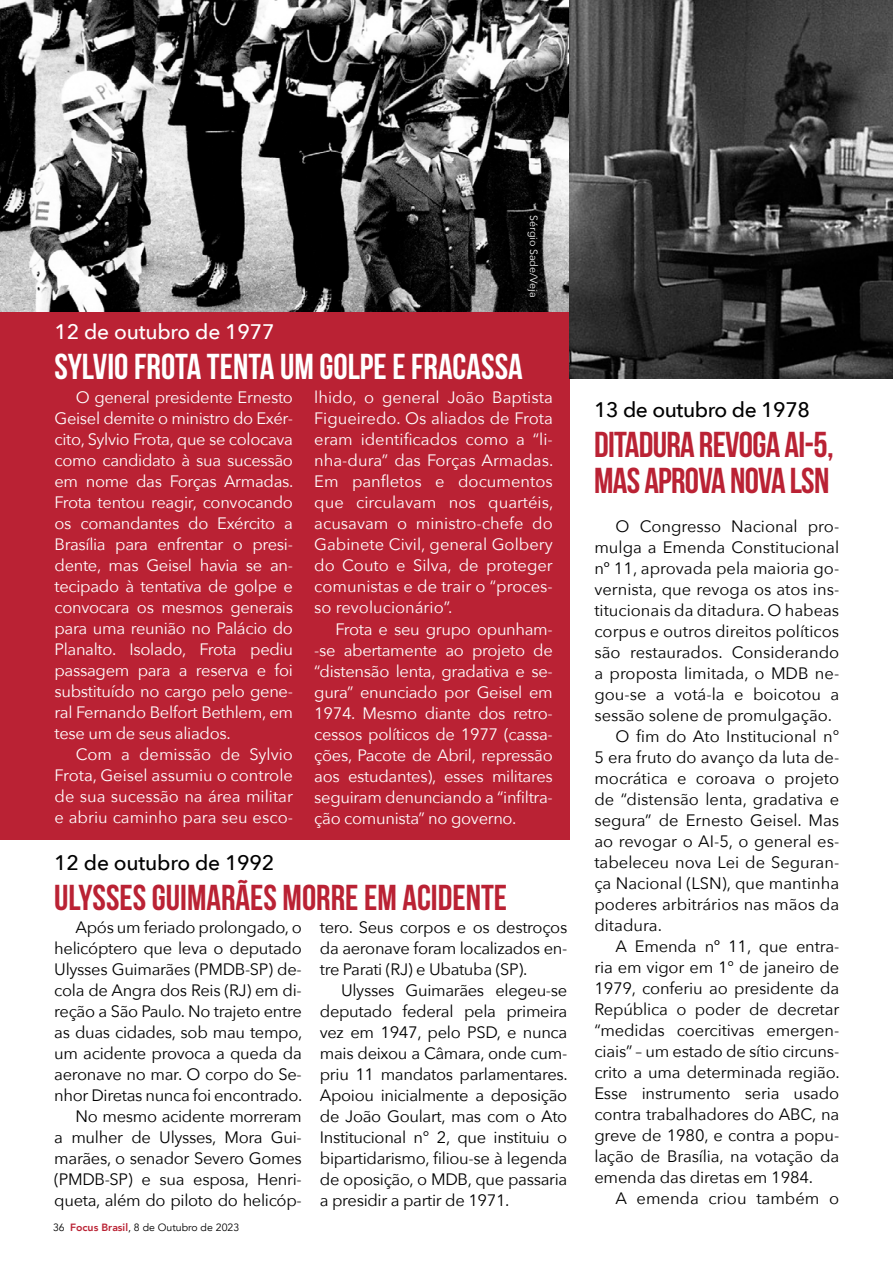
<style>
.page{position:relative;width:893px;height:1263px;background:#fff}
.page>*{position:absolute;margin:0;border:0;box-sizing:border-box;transform-origin:0 0}
.t1{font:700 36px/36px "Bebas Neue";letter-spacing:-.02em;color:#ba2234}
.t2{font:700 36px "Bebas Neue";color:#fff}
.t3{font:700 36px "Bebas Neue";color:#ba2234}
.t4{font:500 21px "Avenir Next";letter-spacing:-.02em;color:#000}
.t5{font:500 21px "Avenir Next";letter-spacing:-.01em;color:#fff}
.t6{font:16.5px/21px "Avenir Next";letter-spacing:-.01em;color:#000;text-align:justify}
.t7{font:16.5px/21px "Avenir Next";letter-spacing:-.02em;color:#fff;text-align:justify}
.t8{font:10.5px "Avenir";color:#000}
.t9{font:10.5px "Avenir Next";color:#fff}
.s1{font-weight:800;color:#ba2234}
</style>
<div class="page">
<div style="left:0;top:0;width:570px;height:839px;background:#ba2234"></div>
<img style="left:0;top:0;width:570px;height:311px">
<img style="left:570px;top:0;width:323px;height:378px">
<p class="t9" style="left:543px;top:215px;width:84px;rotate:90deg">Sérgio Sade/Veja</p>
<p class="t5" style="left:54px;top:314px;width:222px">12 de outubro de 1977</p>
<h1 class="t2" style="left:54px;top:347px;width:470px">SYLVIO FROTA TENTA UM GOLPE E FRACASSA</h1>
<p class="t7" style="left:55px;top:386px;width:240px;text-indent:21px">O general presidente Ernesto Geisel demite o ministro do Exér&shy;cito, Sylvio Frota, que se colocava como candidato à sua sucessão em nome das Forças Armadas.<br>Frota tentou reagir, convocando os comandantes do Exército a Brasília para enfrentar o presi&shy;dente, mas Geisel havia se an&shy;tecipado à tentativa de golpe e convocara os mesmos generais para uma reunião no Palácio do Planalto. Isolado, Frota pediu passagem para a reserva e foi substituído no cargo pelo gene&shy;ral Fernando Belfort Bethlem, em tese um de seus aliados.</p>
<p class="t7" style="left:55px;top:743px;width:240px;text-indent:21px">Com a demissão de Sylvio Frota, Geisel assumiu o controle de sua sucessão na área militar e abriu caminho para seu esco-</p>
<p class="t7" style="left:314px;top:386px;width:241px">lhido, o general João Baptista Figueiredo. Os aliados de Frota eram identificados como a “li&shy;nha-dura” das Forças Armadas.<br>Em panfletos e documentos que circulavam nos quartéis, acusavam o ministro-chefe do Gabinete Civil, general Golbery do Couto e Silva, de proteger comunistas e de trair o “proces&shy;so revolucionário”.</p>
<p class="t7" style="left:314px;top:617px;width:240px;text-indent:21px">Frota e seu grupo opunham--se abertamente ao projeto de “distensão lenta, gradativa e se&shy;gura” enunciado por Geisel em 1974. Mesmo diante dos retro&shy;cessos políticos de 1977 (cassa&shy;ções, Pacote de Abril, repressão aos estudantes), esses militares seguiram denunciando a “infiltra&shy;ção comunista” no governo.</p>
<p class="t4" style="left:54px;top:844px;width:222px">12 de outubro de 1992</p>
<h1 class="t3" style="left:54px;top:878px;width:454px">ULYSSES GUIMARÃES MORRE EM ACIDENTE</h1>
<p class="t6" style="left:54px;top:916px;width:249px;text-align:right">Após um feriado prolongado, o helicóptero que leva o deputado<br>Ulysses Guimarães (PMDB-SP) de&shy;cola de Angra dos Reis (RJ) em di&shy;reção a São Paulo. No trajeto entre as duas cidades, sob mau tempo, um acidente provoca a queda da aeronave no mar. O corpo do Se&shy;nhor Diretas nunca foi encontrado.<br>No mesmo acidente morreram<br>a mulher de Ulysses, Mora Gui&shy;marães, o senador Severo Gomes (PMDB-SP) e sua esposa, Henri&shy;queta, além do piloto do helicóp-</p>
<p class="t6" style="left:320px;top:916px;width:249px">tero. Seus corpos e os destroços da aeronave foram localizados en&shy;tre Parati (RJ) e Ubatuba (SP).</p>
<p class="t6" style="left:320px;top:979px;width:249px;text-indent:21px">Ulysses Guimarães elegeu-se deputado federal pela primeira vez em 1947, pelo PSD, e nunca mais deixou a Câmara, onde cum&shy;priu 11 mandatos parlamentares.<br>Apoiou inicialmente a deposição de João Goulart, mas com o Ato Institucional n° 2, que instituiu o bipartidarismo, filiou-se à legenda de oposição, o MDB, que passaria a presidir a partir de 1971.</p>
<p class="t8" style="left:53px;top:1221px;width:188px">36 <span class="s1">Focus Brasil</span>, 8 de Outubro de 2023</p>
<p class="t4" style="left:594px;top:392px;width:217px">13 de outubro de 1978</p>
<h1 class="t1" style="left:594px;top:426px;width:241px">DITADURA REVOGA AI-5,<br>MAS APROVA NOVA LSN</h1>
<p class="t6" style="left:616px;top:515px;width:225px">O Congresso Nacional pro-</p>
<p class="t6" style="left:594px;top:536px;width:246px">mulga a Emenda Constitucional</p>
<p class="t6" style="left:594px;top:557px;width:246px">nº 11, aprovada pela maioria go-</p>
<p class="t6" style="left:594px;top:578px;width:246px">vernista, que revoga os atos ins-</p>
<p class="t6" style="left:594px;top:599px;width:246px">titucionais da ditadura. O habeas</p>
<p class="t6" style="left:594px;top:620px;width:246px">corpus e outros direitos políticos</p>
<p class="t6" style="left:594px;top:641px;width:246px">são restaurados. Considerando</p>
<p class="t6" style="left:594px;top:662px;width:246px">a proposta limitada, o MDB ne-</p>
<p class="t6" style="left:594px;top:683px;width:246px">gou-se a votá-la e boicotou a</p>
<p class="t6" style="left:594px;top:704px;width:239px">sessão solene de promulgação.</p>
<p class="t6" style="left:616px;top:725px;width:225px">O fim do Ato Institucional n°</p>
<p class="t6" style="left:594px;top:746px;width:246px">5 era fruto do avanço da luta de-</p>
<p class="t6" style="left:594px;top:767px;width:246px">mocrática e coroava o projeto</p>
<p class="t6" style="left:594px;top:788px;width:246px">de “distensão lenta, gradativa e</p>
<p class="t6" style="left:594px;top:809px;width:246px">segura” de Ernesto Geisel. Mas</p>
<p class="t6" style="left:594px;top:830px;width:246px">ao revogar o AI-5, o general es-</p>
<p class="t6" style="left:594px;top:851px;width:246px">tabeleceu nova Lei de Seguran-</p>
<p class="t6" style="left:594px;top:872px;width:246px">ça Nacional (LSN), que mantinha</p>
<p class="t6" style="left:594px;top:893px;width:246px">poderes arbitrários nas mãos da</p>
<p class="t6" style="left:594px;top:914px;width:69px">ditadura.</p>
<p class="t6" style="left:616px;top:935px;width:225px">A Emenda nº 11, que entra-</p>
<p class="t6" style="left:594px;top:956px;width:246px">ria em vigor em 1° de janeiro de</p>
<p class="t6" style="left:594px;top:977px;width:246px">1979, conferiu ao presidente da</p>
<p class="t6" style="left:594px;top:998px;width:246px">República o poder de decretar</p>
<p class="t6" style="left:594px;top:1019px;width:246px">“medidas coercitivas emergen-</p>
<p class="t6" style="left:594px;top:1040px;width:246px">ciais” – um estado de sítio circuns-</p>
<p class="t6" style="left:594px;top:1061px;width:247px">crito a uma determinada região.</p>
<p class="t6" style="left:594px;top:1082px;width:246px">Esse instrumento seria usado</p>
<p class="t6" style="left:594px;top:1103px;width:246px">contra trabalhadores do ABC, na</p>
<p class="t6" style="left:594px;top:1124px;width:246px">greve de 1980, e contra a popu-</p>
<p class="t6" style="left:594px;top:1145px;width:246px">lação de Brasília, na votação da</p>
<p class="t6" style="left:594px;top:1166px;width:220px">emenda das diretas em 1984.</p>
<p class="t6" style="left:616px;top:1187px;width:225px">A emenda criou também o</p>
</div>
